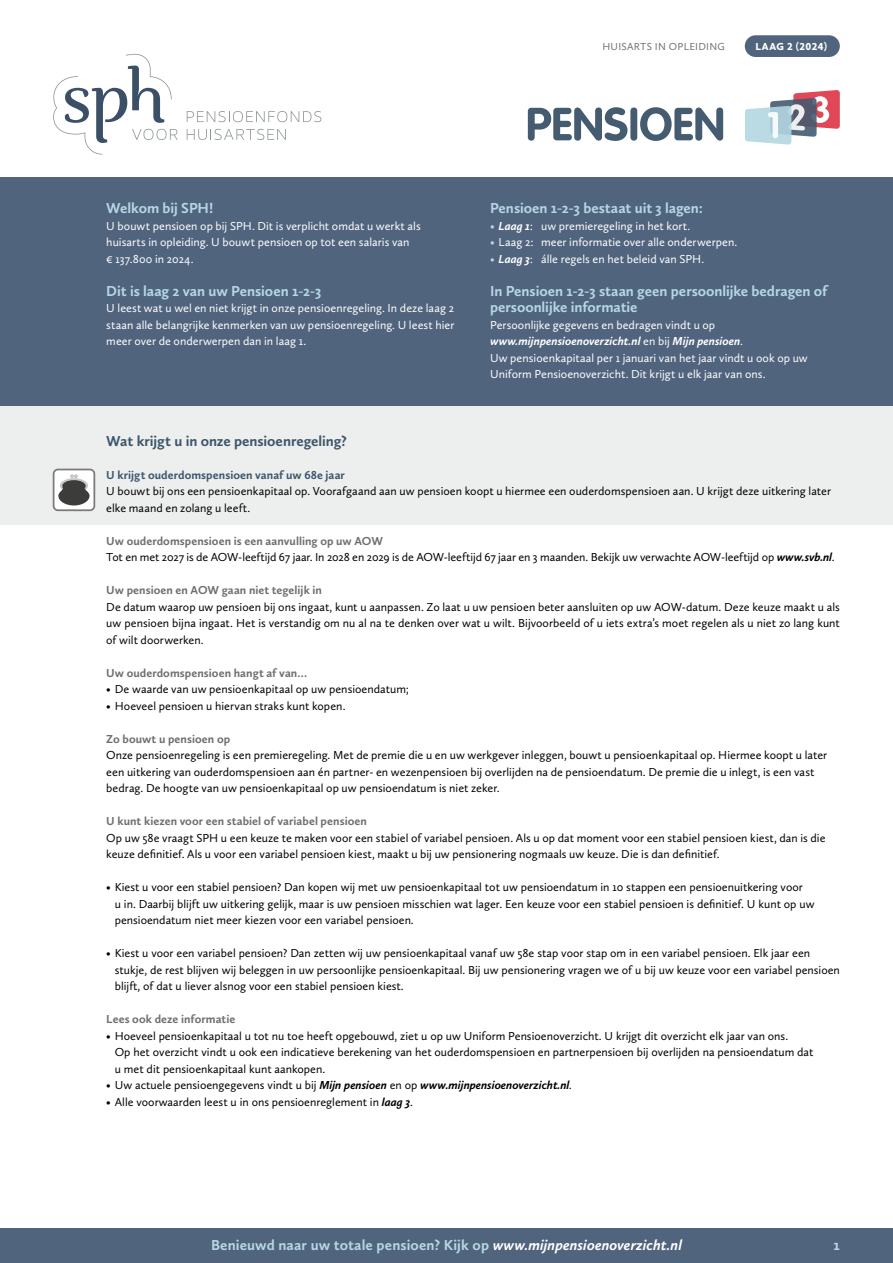
<style>
.page{position:relative;width:893px;height:1263px;background:#fff}
.page>*{position:absolute;margin:0;border:0;box-sizing:border-box;transform-origin:0 0}
.t1{font:700 15px/16.5px "Calluna Sans";letter-spacing:-.005em;color:#b4d8e3}
.t2{font:700 15px "Calluna Sans";letter-spacing:-.005em;color:#3d566c}
.t3{font:12px/16.5px "Calluna Sans";color:#000}
.t4{font:12px/16.5px "Calluna Sans";letter-spacing:.005em;color:#fff}
.t5{font:700 12px "Calluna Sans";letter-spacing:.005em;color:#706f6f}
.t6{font:italic 700 12px "Calluna Sans";color:#000}
.t7{font:700 12px "Calluna Sans";letter-spacing:.005em;color:#3d566c}
.t8{font:10.5px "Calluna Sans";letter-spacing:.025em;color:#706f6f}
.t9{font:900 10.5px "Calluna Sans";letter-spacing:.045em;color:#fff}
.s1{color:#b4d8e3}
.s2{font-weight:700;font-style:italic}
.s3{font-weight:700;color:#706f6f}
.s4{font-weight:400;font-style:normal}
.s5{font-weight:400}
.s6{font-style:italic;color:#fff}
</style>
<div class="page">
<div style="left:0;top:406px;width:893px;height:119px;background:#edeeee"></div>
<div style="left:0;top:178px;width:893px;height:228px;background:#51647d"></div>
<svg style="left:53px;top:469px;width:42px;height:42px;background:#a7a7a6"></svg>
<div style="left:0;top:1229px;width:893px;height:34px;background:#51647d"></div>
<svg style="left:187px;top:129px;width:99px;height:11px"></svg>
<svg style="left:187px;top:111px;width:134px;height:11px"></svg>
<svg style="left:53px;top:54px;width:125px;height:101px"></svg>
<svg style="left:528px;top:107px;width:99px;height:34px"></svg>
<div style="left:630px;top:108px;width:7px;height:33px;background:#455b70;border-radius:4px"></div>
<svg style="left:640px;top:107px;width:83px;height:34px"></svg>
<svg style="left:745px;top:90px;width:95px;height:55px"></svg>
<div style="left:745px;top:35px;width:95px;height:22px;background:#51647d;border-radius:11px"></div>
<p class="t8" style="left:602px;top:40px;width:124px">HUISARTS IN OPLEIDING</p>
<p class="t9" style="left:755px;top:40px;width:73px">LAAG 2 (2024)</p>
<p class="t1" style="left:106px;top:199px;width:108px">Welkom bij SPH!</p>
<p class="t4" style="left:106px;top:217px;width:316px">U bouwt pensioen op bij SPH. Dit is verplicht omdat u werkt als huisarts in opleiding. U bouwt pensioen op tot een salaris van<br>€ 137.800 in 2024.</p>
<p class="t1" style="left:106px;top:282px;width:216px">Dit is laag 2 van uw Pensioen 1-2-3</p>
<p class="t4" style="left:106px;top:300px;width:350px;text-align:justify">U leest wat u wel en niet krijgt in onze pensioenregeling. In deze laag 2 staan alle belangrijke kenmerken van uw pensioenregeling. U leest hier meer over de onderwerpen dan in laag 1.</p>
<p class="t1" style="left:490px;top:199px;width:214px">Pensioen 1-2-3 bestaat uit 3 lagen:</p>
<p class="t4" style="left:490px;top:217px;width:202px"><span class="s1">•</span> <span class="s2">Laag 1</span>: uw premieregeling in het kort.</p>
<p class="t4" style="left:490px;top:234px;width:249px"><span class="s1">•</span> Laag 2: meer informatie over alle onderwerpen.</p>
<p class="t4" style="left:490px;top:250px;width:216px"><span class="s1">•</span> <span class="s2">Laag 3</span>: álle regels en het beleid van SPH.</p>
<p class="t1" style="left:490px;top:282px;width:339px">In Pensioen 1-2-3 staan geen persoonlijke bedragen of persoonlijke informatie</p>
<p class="t4" style="left:490px;top:316px;width:319px">Persoonlijke gegevens en bedragen vindt u op <span class="s2">www.mijnpensioenoverzicht.nl</span> en bij <span class="s2">Mijn pensioen</span>.<br>Uw pensioenkapitaal per 1 januari van het jaar vindt u ook op uw Uniform Pensioenoverzicht. Dit krijgt u elk jaar van ons.</p>
<p class="t2" style="left:106px;top:431px;width:242px">Wat krijgt u in onze pensioenregeling?</p>
<p class="t7" style="left:106px;top:467px;width:240px">U krijgt ouderdomspensioen vanaf uw 68e jaar</p>
<p class="t3" style="left:106px;top:483px;width:726px">U bouwt bij ons een pensioenkapitaal op. Voorafgaand aan uw pensioen koopt u hiermee een ouderdomspensioen aan. U krijgt deze uitkering later elke maand en zolang u leeft.</p>
<p class="t3" style="left:106px;top:532px;width:730px"><span class="s3">Uw ouderdomspensioen is een aanvulling op uw AOW<br></span>Tot en met 2027 is de AOW-leeftijd 67 jaar. In 2028 en 2029 is de AOW-leeftijd 67 jaar en 3 maanden. Bekijk uw verwachte AOW-leeftijd op <span class="s2">www.svb.nl</span>.</p>
<p class="t5" style="left:106px;top:583px;width:217px">Uw pensioen en AOW gaan niet tegelijk in</p>
<p class="t3" style="left:106px;top:598px;width:735px;text-align:justify">De datum waarop uw pensioen bij ons ingaat, kunt u aanpassen. Zo laat u uw pensioen beter aansluiten op uw AOW-datum. Deze keuze maakt u als uw pensioen bijna ingaat. Het is verstandig om nu al na te denken over wat u wilt. Bijvoorbeeld of u iets extra’s moet regelen als u niet zo lang kunt of wilt doorwerken.</p>
<p class="t5" style="left:106px;top:665px;width:202px">Uw ouderdomspensioen hangt af van…</p>
<p class="t3" style="left:106px;top:681px;width:304px">• De waarde van uw pensioenkapitaal op uw pensioendatum;</p>
<p class="t3" style="left:106px;top:697px;width:241px">• Hoeveel pensioen u hiervan straks kunt kopen.</p>
<p class="t5" style="left:106px;top:731px;width:125px">Zo bouwt u pensioen op</p>
<p class="t3" style="left:106px;top:747px;width:722px">Onze pensioenregeling is een premieregeling. Met de premie die u en uw werkgever inleggen, bouwt u pensioenkapitaal op. Hiermee koopt u later een uitkering van ouderdomspensioen aan én partner- en wezenpensioen bij overlijden na de pensioendatum. De premie die u inlegt, is een vast bedrag. De hoogte van uw pensioenkapitaal op uw pensioendatum is niet zeker.</p>
<p class="t5" style="left:106px;top:814px;width:262px">U kunt kiezen voor een stabiel of variabel pensioen</p>
<p class="t3" style="left:106px;top:829px;width:721px">Op uw 58e vraagt SPH u een keuze te maken voor een stabiel of variabel pensioen. Als u op dat moment voor een stabiel pensioen kiest, dan is die keuze definitief. Als u voor een variabel pensioen kiest, maakt u bij uw pensionering nogmaals uw keuze. Die is dan definitief.</p>
<p class="t3" style="left:115px;top:879px;width:701px;text-indent:-9px">• Kiest u voor een stabiel pensioen? Dan kopen wij met uw pensioenkapitaal tot uw pensioendatum in 10 stappen een pensioenuitkering voor<br>u in. Daarbij blijft uw uitkering gelijk, maar is uw pensioen misschien wat lager. Een keuze voor een stabiel pensioen is definitief. U kunt op uw pensioendatum niet meer kiezen voor een variabel pensioen.</p>
<p class="t3" style="left:115px;top:945px;width:727px;text-indent:-9px">• Kiest u voor een variabel pensioen? Dan zetten wij uw pensioenkapitaal vanaf uw 58e stap voor stap om in een variabel pensioen. Elk jaar een stukje, de rest blijven wij beleggen in uw persoonlijke pensioenkapitaal. Bij uw pensionering vragen we of u bij uw keuze voor een variabel pensioen blijft, of dat u liever alsnog voor een stabiel pensioen kiest.</p>
<p class="t5" style="left:106px;top:1012px;width:130px">Lees ook deze informatie</p>
<p class="t3" style="left:115px;top:1027px;width:700px;text-indent:-9px">• Hoeveel pensioenkapitaal u tot nu toe heeft opgebouwd, ziet u op uw Uniform Pensioenoverzicht. U krijgt dit overzicht elk jaar van ons.<br>Op het overzicht vindt u ook een indicatieve berekening van het ouderdomspensioen en partnerpensioen bij overlijden na pensioendatum dat u met dit pensioenkapitaal kunt aankopen.</p>
<p class="t6" style="left:106px;top:1078px;width:467px"><span class="s4">• Uw actuele pensioengegevens vindt u bij</span> Mijn pensioen <span class="s4">en op</span> www.mijnpensioenoverzicht.nl<span class="s5">.</span></p>
<p class="t3" style="left:106px;top:1093px;width:308px">• Alle voorwaarden leest u in ons pensioenreglement in <span class="s2">laag 3</span>.</p>
<p class="t1" style="left:211px;top:1236px;width:472px">Benieuwd naar uw totale pensioen? Kijk op <span class="s6">www.mijnpensioenoverzicht.nl</span></p>
<p class="t1" style="left:833px;top:1236px;width:8px">1</p>
</div>
